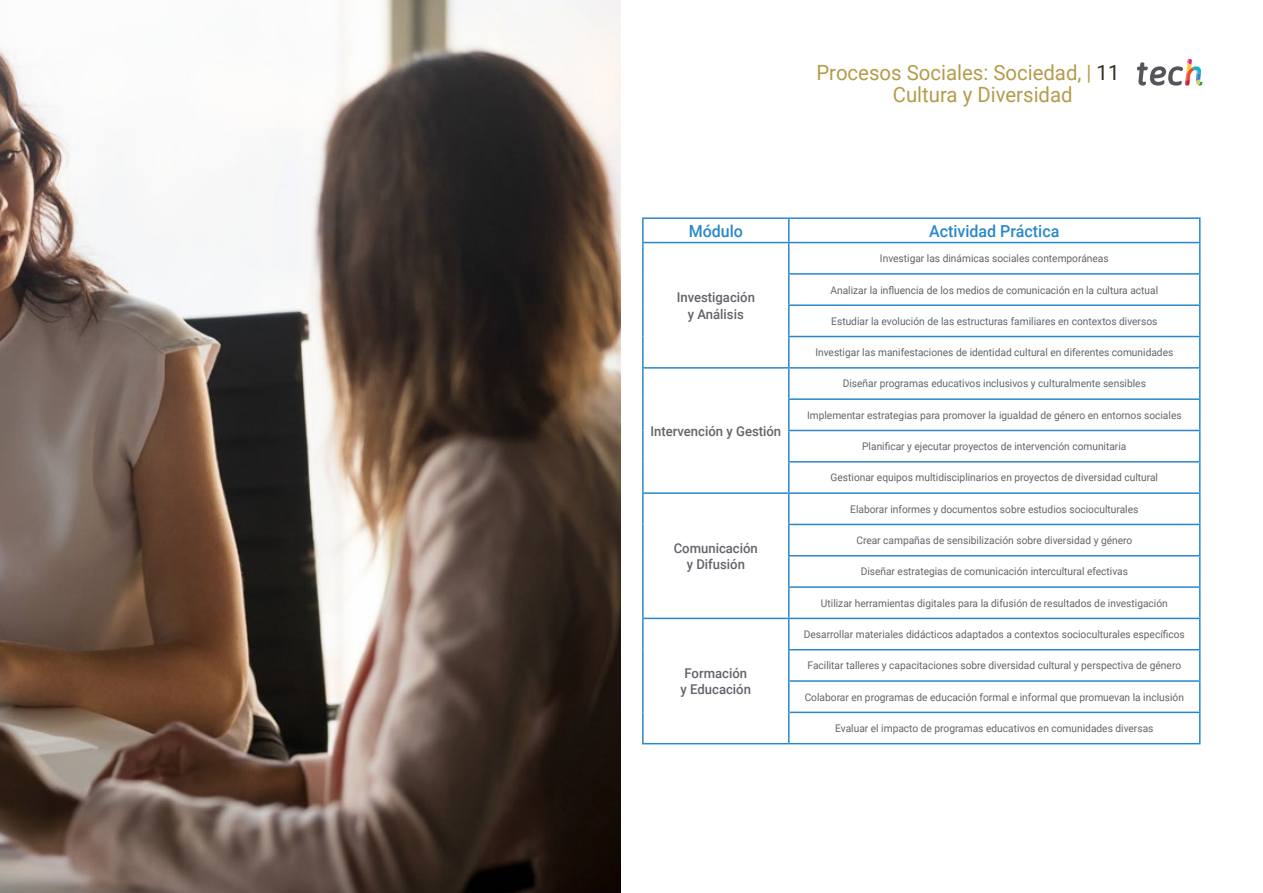
<style>
.page{position:relative;width:1263px;height:893px;background:#fff}
.page>*{position:absolute;margin:0;border:0;box-sizing:border-box;transform-origin:0 0}
.t1{font:21px/22.5px "Roboto";color:#b49c4b}
.t2{font:500 16.5px "Roboto";color:#2988c9}
.t3{font:500 13.5px/16.5px "Roboto";color:#61646a;text-align:center}
.t4{font:10.5px "Roboto";color:#61646a}
.s1{color:#312e20}
</style>
<div class="page">
<img style="left:0;top:0;width:621px;height:893px">
<hr style="left:788px;top:619px;width:1px;height:30px;background:#2988c9">
<hr style="left:788px;top:650px;width:1px;height:31px;background:#2988c9">
<hr style="left:788px;top:681px;width:1px;height:31px;background:#2988c9">
<hr style="left:788px;top:712px;width:1px;height:31px;background:#2988c9">
<svg style="left:1199px;top:275px;width:1px;height:29px"></svg>
<hr style="left:788px;top:304px;width:412px;height:2px;background:#2988c9">
<hr style="left:1199px;top:306px;width:1px;height:30px;background:#2988c9">
<hr style="left:788px;top:336px;width:412px;height:1px;background:#2988c9">
<hr style="left:1199px;top:337px;width:1px;height:30px;background:#2988c9">
<hr style="left:642px;top:619px;width:2px;height:31px;background:#2988c9">
<hr style="left:642px;top:650px;width:2px;height:31px;background:#2988c9">
<hr style="left:642px;top:681px;width:2px;height:31px;background:#2988c9">
<hr style="left:642px;top:712px;width:2px;height:31px;background:#2988c9">
<hr style="left:1199px;top:619px;width:1px;height:30px;background:#2988c9">
<hr style="left:788px;top:649px;width:412px;height:1px;background:#2988c9">
<hr style="left:1199px;top:650px;width:1px;height:30px;background:#2988c9">
<hr style="left:789px;top:680px;width:411px;height:2px;background:#2988c9">
<hr style="left:1199px;top:682px;width:1px;height:30px;background:#2988c9">
<hr style="left:789px;top:712px;width:411px;height:1px;background:#2988c9">
<hr style="left:1199px;top:713px;width:1px;height:30px;background:#2988c9">
<hr style="left:642px;top:743px;width:147px;height:1px;background:#2988c9">
<hr style="left:789px;top:743px;width:411px;height:1px;background:#2988c9">
<hr style="left:642px;top:369px;width:2px;height:30px;background:#2988c9">
<hr style="left:642px;top:399px;width:2px;height:31px;background:#2988c9">
<hr style="left:642px;top:430px;width:2px;height:32px;background:#2988c9">
<hr style="left:642px;top:462px;width:2px;height:30px;background:#2988c9">
<hr style="left:789px;top:367px;width:411px;height:2px;background:#2988c9">
<svg style="left:788px;top:369px;width:1px;height:29px"></svg>
<svg style="left:1199px;top:369px;width:1px;height:29px"></svg>
<hr style="left:788px;top:398px;width:412px;height:2px;background:#2988c9">
<hr style="left:788px;top:400px;width:1px;height:30px;background:#2988c9">
<hr style="left:1199px;top:400px;width:1px;height:30px;background:#2988c9">
<hr style="left:788px;top:430px;width:412px;height:1px;background:#2988c9">
<hr style="left:788px;top:431px;width:1px;height:30px;background:#2988c9">
<hr style="left:1199px;top:431px;width:1px;height:30px;background:#2988c9">
<hr style="left:788px;top:461px;width:412px;height:2px;background:#2988c9">
<svg style="left:788px;top:463px;width:1px;height:29px"></svg>
<svg style="left:1199px;top:463px;width:1px;height:29px"></svg>
<hr style="left:642px;top:492px;width:147px;height:2px;background:#2988c9">
<hr style="left:642px;top:494px;width:2px;height:30px;background:#2988c9">
<hr style="left:642px;top:524px;width:2px;height:32px;background:#2988c9">
<hr style="left:642px;top:556px;width:2px;height:31px;background:#2988c9">
<hr style="left:642px;top:587px;width:2px;height:31px;background:#2988c9">
<hr style="left:642px;top:618px;width:147px;height:1px;background:#2988c9">
<hr style="left:789px;top:492px;width:411px;height:2px;background:#2988c9">
<hr style="left:788px;top:494px;width:1px;height:30px;background:#2988c9">
<hr style="left:1199px;top:494px;width:1px;height:30px;background:#2988c9">
<hr style="left:788px;top:524px;width:412px;height:1px;background:#2988c9">
<hr style="left:788px;top:525px;width:1px;height:30px;background:#2988c9">
<hr style="left:1199px;top:525px;width:1px;height:30px;background:#2988c9">
<hr style="left:788px;top:555px;width:412px;height:1px;background:#2988c9">
<hr style="left:788px;top:556px;width:1px;height:30px;background:#2988c9">
<hr style="left:1199px;top:556px;width:1px;height:30px;background:#2988c9">
<hr style="left:788px;top:586px;width:412px;height:2px;background:#2988c9">
<hr style="left:788px;top:588px;width:1px;height:30px;background:#2988c9">
<hr style="left:1199px;top:588px;width:1px;height:30px;background:#2988c9">
<hr style="left:789px;top:618px;width:411px;height:1px;background:#2988c9">
<hr style="left:642px;top:217px;width:147px;height:2px;background:#2988c9">
<hr style="left:642px;top:219px;width:2px;height:23px;background:#2988c9">
<hr style="left:789px;top:217px;width:411px;height:2px;background:#2988c9">
<svg style="left:788px;top:219px;width:1px;height:23px"></svg>
<svg style="left:1199px;top:219px;width:1px;height:23px"></svg>
<hr style="left:642px;top:242px;width:147px;height:1px;background:#2988c9">
<hr style="left:642px;top:243px;width:2px;height:31px;background:#2988c9">
<hr style="left:642px;top:274px;width:2px;height:31px;background:#2988c9">
<svg style="left:788px;top:275px;width:1px;height:29px"></svg>
<hr style="left:642px;top:305px;width:2px;height:32px;background:#2988c9">
<hr style="left:788px;top:306px;width:1px;height:30px;background:#2988c9">
<hr style="left:642px;top:337px;width:2px;height:30px;background:#2988c9">
<hr style="left:788px;top:337px;width:1px;height:30px;background:#2988c9">
<hr style="left:642px;top:367px;width:147px;height:2px;background:#2988c9">
<hr style="left:789px;top:242px;width:411px;height:1px;background:#2988c9">
<hr style="left:788px;top:243px;width:1px;height:30px;background:#2988c9">
<hr style="left:1199px;top:243px;width:1px;height:30px;background:#2988c9">
<hr style="left:788px;top:273px;width:412px;height:2px;background:#2988c9">
<svg style="left:1137px;top:59px;width:65px;height:27px"></svg>
<h1 class="t1" style="left:893px;top:60px;width:228px;text-indent:-76px">Procesos Sociales: Sociedad, | <span class="s1">11<br></span>Cultura y Diversidad</h1>
<h2 class="t2" style="left:689px;top:219px;width:56px">Módulo</h2>
<h2 class="t2" style="left:929px;top:219px;width:132px">Actividad Práctica</h2>
<p class="t3" style="left:677px;top:288px;width:80px">Investigación y Análisis</p>
<p class="t3" style="left:650px;top:422px;width:132px">Intervención y Gestión</p>
<p class="t3" style="left:674px;top:539px;width:86px">Comunicación y Difusión</p>
<p class="t3" style="left:681px;top:664px;width:72px;text-align:left">Formación y Educación</p>
<p class="t4" style="left:880px;top:251px;width:230px">Investigar las dinámicas sociales contemporáneas</p>
<p class="t4" style="left:830px;top:282px;width:329px">Analizar la influencia de los medios de comunicación en la cultura actual</p>
<p class="t4" style="left:831px;top:314px;width:328px">Estudiar la evolución de las estructuras familiares en contextos diversos</p>
<p class="t4" style="left:815px;top:345px;width:359px">Investigar las manifestaciones de identidad cultural en diferentes comunidades</p>
<p class="t4" style="left:843px;top:376px;width:305px">Diseñar programas educativos inclusivos y culturalmente sensibles</p>
<p class="t4" style="left:807px;top:408px;width:376px">Implementar estrategias para promover la igualdad de género en entornos sociales</p>
<p class="t4" style="left:862px;top:439px;width:266px">Planificar y ejecutar proyectos de intervención comunitaria</p>
<p class="t4" style="left:831px;top:470px;width:329px">Gestionar equipos multidisciplinarios en proyectos de diversidad cultural</p>
<p class="t4" style="left:850px;top:502px;width:290px">Elaborar informes y documentos sobre estudios socioculturales</p>
<p class="t4" style="left:856px;top:533px;width:277px">Crear campañas de sensibilización sobre diversidad y género</p>
<p class="t4" style="left:861px;top:564px;width:269px">Diseñar estrategias de comunicación intercultural efectivas</p>
<p class="t4" style="left:821px;top:596px;width:348px">Utilizar herramientas digitales para la difusión de resultados de investigación</p>
<p class="t4" style="left:804px;top:627px;width:383px">Desarrollar materiales didácticos adaptados a contextos socioculturales específicos</p>
<p class="t4" style="left:807px;top:658px;width:375px">Facilitar talleres y capacitaciones sobre diversidad cultural y perspectiva de género</p>
<p class="t4" style="left:805px;top:690px;width:381px">Colaborar en programas de educación formal e informal que promuevan la inclusión</p>
<p class="t4" style="left:835px;top:721px;width:320px">Evaluar el impacto de programas educativos en comunidades diversas</p>
</div>
